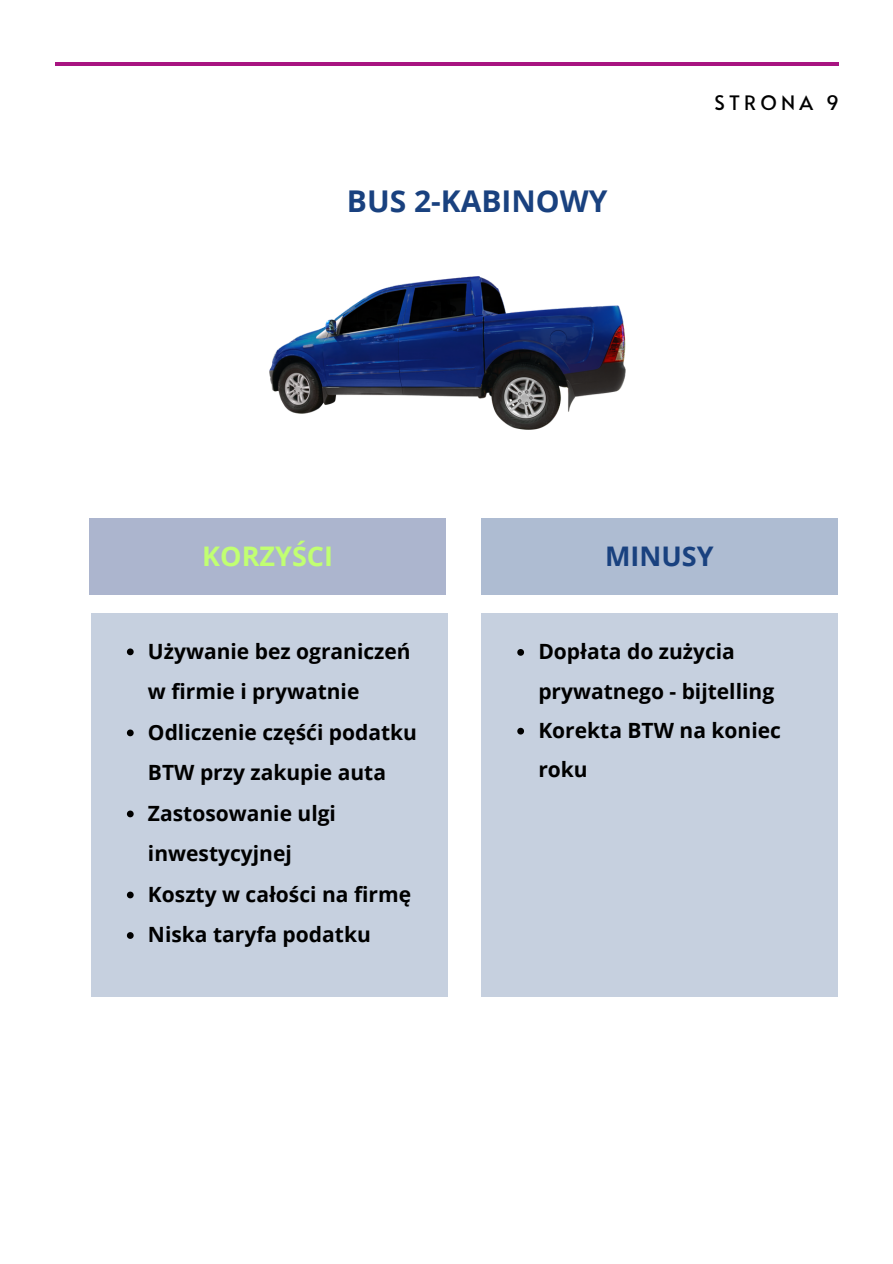
<style>
.page{position:relative;width:893px;height:1264px;background:#fff}
.page>*{position:absolute;margin:0;border:0;box-sizing:border-box;transform-origin:0 0}
.t1{font:700 30px "Open Sans";color:#19417f}
.t2{font:700 27px "Open Sans";color:#c1ff72}
.t3{font:700 27px "Open Sans";color:#19417f}
.t4{font:700 21px/40.5px "Open Sans";color:#000}
.t5{font:19.8px "Alata";letter-spacing:.21em;color:#000}
</style>
<div class="page">
<hr style="left:55px;top:62px;width:783px;height:4px;background:#a81481">
<img style="left:269px;top:277px;width:356px;height:153px">
<div style="left:89px;top:518px;width:357px;height:76px;background:#acb5ce"></div>
<div style="left:481px;top:518px;width:356px;height:76px;background:#aebcd2"></div>
<div style="left:91px;top:613px;width:356px;height:383px;background:#c6d0df"></div>
<svg style="left:127px;top:648px;width:7px;height:7px"></svg>
<svg style="left:127px;top:729px;width:7px;height:7px"></svg>
<svg style="left:127px;top:810px;width:7px;height:7px"></svg>
<svg style="left:127px;top:891px;width:7px;height:7px"></svg>
<svg style="left:127px;top:932px;width:7px;height:6px"></svg>
<div style="left:481px;top:613px;width:356px;height:383px;background:#c6d0df"></div>
<svg style="left:517px;top:649px;width:7px;height:6px"></svg>
<svg style="left:517px;top:727px;width:7px;height:7px"></svg>
<h1 class="t1" style="left:347px;top:180px;width:262px">BUS 2-KABINOWY</h1>
<h3 class="t5" style="left:714px;top:88px;width:126px">STRONA 9</h3>
<p class="t2" style="left:202px;top:536px;width:132px">KORZYŚCI</p>
<p class="t3" style="left:605px;top:536px;width:110px">MINUSY</p>
<p class="t4" style="left:148px;top:630px;width:264px">Używanie bez ograniczeń w firmie i prywatnie</p>
<h2 class="t4" style="left:148px;top:711px;width:270px">Odliczenie częśći podatku<br>BTW przy zakupie auta</h2>
<p class="t4" style="left:148px;top:792px;width:189px">Zastosowanie ulgi inwestycyjnej</p>
<p class="t4" style="left:148px;top:873px;width:264px">Koszty w całości na firmę</p>
<p class="t4" style="left:148px;top:913px;width:224px">Niska taryfa podatku</p>
<p class="t4" style="left:538px;top:631px;width:237px;line-height:39.3px">Dopłata do zużycia prywatnego - bijtelling</p>
<p class="t4" style="left:538px;top:710px;width:244px;line-height:39.3px">Korekta BTW na koniec roku</p>
</div>
